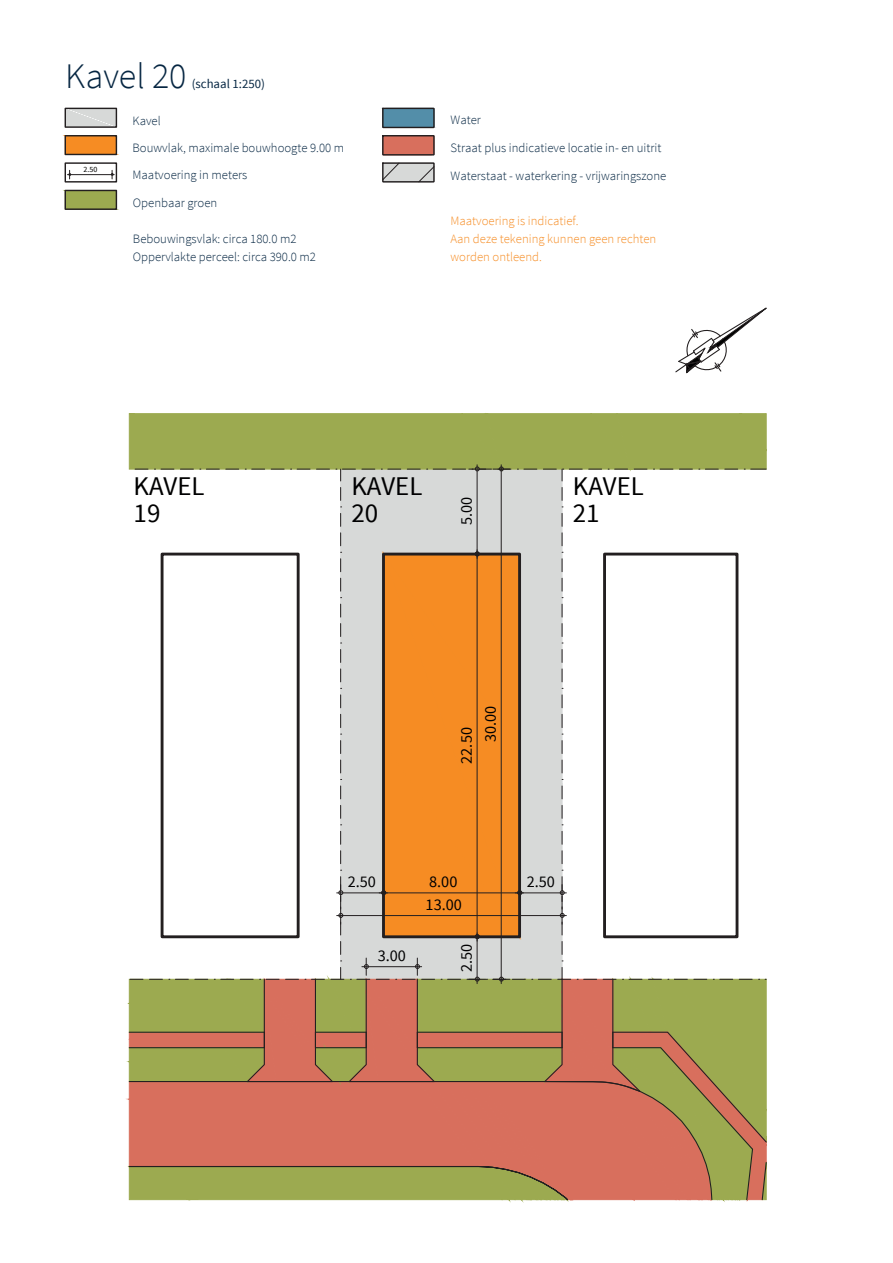
<style>
.page{position:relative;width:893px;height:1263px;background:#fff}
.page>*{position:absolute;margin:0;border:0;box-sizing:border-box;transform-origin:0 0}
.t1{font:300 36px "Source Sans Pro";color:#062642}
.t2{font:27px "Source Sans Pro";color:#000001}
.t3{font:16.2px "Source Sans Pro";color:#000001}
.t4{font:300 12.75px/27.3px "Source Sans Pro";color:#062642}
.t5{font:300 12.75px/18px "Source Sans Pro";color:#f68c23}
.t6{font:12.75px "Source Sans Pro";color:#062642}
.t7{font:7.95px "Source Sans Pro";color:#000001}
</style>
<div class="page">
<div style="left:340px;top:481px;width:223px;height:396px;background:#d7d9d8"></div>
<div style="left:386px;top:749px;width:131px;height:128px;background:#f68c23"></div>
<hr style="left:501px;top:469px;width:1px;height:510px;background:#231f20">
<hr style="left:477px;top:554px;width:1px;height:382px;background:#231f20">
<hr style="left:477px;top:469px;width:1px;height:85px;background:#231f20">
<div style="left:383px;top:550px;width:137px;height:199px;background:#f68c23"></div>
<div style="left:161px;top:553px;width:139px;height:385px;border:3px solid #231f20"></div>
<div style="left:603px;top:553px;width:135px;height:385px;border:3px solid #231f20"></div>
<div style="left:382px;top:553px;width:139px;height:385px;border:3px solid #231f20"></div>
<svg style="left:562px;top:487px;width:1px;height:13px"></svg>
<svg style="left:562px;top:513px;width:1px;height:13px"></svg>
<svg style="left:562px;top:533px;width:1px;height:13px"></svg>
<svg style="left:562px;top:559px;width:1px;height:13px"></svg>
<svg style="left:562px;top:578px;width:1px;height:13px"></svg>
<svg style="left:562px;top:604px;width:1px;height:13px"></svg>
<svg style="left:562px;top:623px;width:1px;height:13px"></svg>
<svg style="left:562px;top:643px;width:1px;height:19px"></svg>
<svg style="left:562px;top:669px;width:1px;height:13px"></svg>
<svg style="left:562px;top:695px;width:1px;height:13px"></svg>
<svg style="left:562px;top:714px;width:1px;height:14px"></svg>
<svg style="left:562px;top:734px;width:1px;height:19px"></svg>
<svg style="left:562px;top:760px;width:1px;height:13px"></svg>
<svg style="left:562px;top:786px;width:1px;height:13px"></svg>
<svg style="left:562px;top:805px;width:1px;height:13px"></svg>
<svg style="left:562px;top:831px;width:1px;height:13px"></svg>
<svg style="left:562px;top:851px;width:1px;height:13px"></svg>
<svg style="left:129px;top:413px;width:638px;height:68px;background:#a8b46a"></svg>
<svg style="left:340px;top:487px;width:1px;height:13px"></svg>
<svg style="left:340px;top:513px;width:1px;height:13px"></svg>
<svg style="left:340px;top:533px;width:1px;height:13px"></svg>
<svg style="left:340px;top:559px;width:1px;height:13px"></svg>
<svg style="left:340px;top:578px;width:1px;height:13px"></svg>
<svg style="left:340px;top:604px;width:1px;height:13px"></svg>
<svg style="left:340px;top:623px;width:1px;height:13px"></svg>
<svg style="left:340px;top:643px;width:2px;height:19px"></svg>
<svg style="left:340px;top:669px;width:1px;height:13px"></svg>
<svg style="left:340px;top:695px;width:1px;height:13px"></svg>
<svg style="left:340px;top:714px;width:1px;height:14px"></svg>
<svg style="left:340px;top:734px;width:2px;height:19px"></svg>
<svg style="left:340px;top:760px;width:1px;height:13px"></svg>
<svg style="left:340px;top:786px;width:1px;height:13px"></svg>
<svg style="left:340px;top:805px;width:1px;height:13px"></svg>
<svg style="left:340px;top:831px;width:1px;height:13px"></svg>
<svg style="left:340px;top:851px;width:1px;height:13px"></svg>
<svg style="left:126px;top:877px;width:641px;height:326px"></svg>
<svg style="left:675px;top:307px;width:92px;height:66px"></svg>
<svg style="left:67px;top:110px;width:48px;height:16px"></svg>
<svg style="left:67px;top:137px;width:48px;height:16px"></svg>
<svg style="left:67px;top:192px;width:48px;height:16px"></svg>
<div style="left:65px;top:190px;width:52px;height:20px;border:1px solid #231f20"></div>
<div style="left:65px;top:108px;width:52px;height:20px;border:1px solid #231f20"></div>
<div style="left:65px;top:162px;width:52px;height:21px;border:1px solid #231f20"></div>
<div style="left:65px;top:135px;width:52px;height:20px;border:1px solid #231f20"></div>
<hr style="left:67px;top:174px;width:45px;height:1px;background:#231f20">
<svg style="left:69px;top:170px;width:2px;height:9px"></svg>
<svg style="left:111px;top:170px;width:3px;height:9px"></svg>
<svg style="left:381px;top:107px;width:54px;height:49px;background:#968689"></svg>
<svg style="left:382px;top:162px;width:53px;height:21px"></svg>
<h1 class="t1" style="left:65px;top:54px;width:123px">Kavel 20</h1>
<p class="t6" style="left:192px;top:76px;width:75px">(schaal 1:250)</p>
<p class="t7" style="left:84px;top:164px;width:15px">2.50</p>
<p class="t4" style="left:133px;top:107px;width:30px">Kavel</p>
<p class="t4" style="left:133px;top:134px;width:213px">Bouwvlak, maximale bouwhoogte 9.00 m<br>Maatvoering in meters</p>
<p class="t4" style="left:133px;top:189px;width:86px">Openbaar groen</p>
<p class="t4" style="left:133px;top:229px;width:184px;line-height:18px">Bebouwingsvlak: circa 180.0 m2<br>Oppervlakte perceel: circa 390.0 m2</p>
<p class="t4" style="left:450px;top:106px;width:212px">Water<br>Straat plus indicatieve locatie in- en uitrit</p>
<p class="t4" style="left:450px;top:162px;width:217px">Waterstaat - waterkering - vrijwaringszone</p>
<p class="t5" style="left:450px;top:211px;width:207px">Maatvoering is indicatief.<br>Aan deze tekening kunnen geen rechten worden ontleend.</p>
<h2 class="t2" style="left:134px;top:469px;width:72px">KAVEL</h2>
<h2 class="t2" style="left:351px;top:469px;width:72px">KAVEL</h2>
<h2 class="t2" style="left:573px;top:469px;width:72px">KAVEL</h2>
<h2 class="t2" style="left:134px;top:496px;width:28px">19</h2>
<h2 class="t2" style="left:351px;top:496px;width:28px">20</h2>
<h2 class="t2" style="left:573px;top:496px;width:28px">21</h2>
<p class="t3" style="left:456px;top:525px;width:30px;rotate:-90deg">5.00</p>
<p class="t3" style="left:456px;top:764px;width:38px;rotate:-90deg">22.50</p>
<p class="t3" style="left:480px;top:742px;width:38px;rotate:-90deg">30.00</p>
<p class="t3" style="left:348px;top:872px;width:30px">2.50</p>
<p class="t3" style="left:429px;top:872px;width:30px">8.00</p>
<p class="t3" style="left:378px;top:946px;width:30px">3.00</p>
<p class="t3" style="left:426px;top:895px;width:38px">13.00</p>
<p class="t3" style="left:456px;top:972px;width:30px;rotate:-90deg">2.50</p>
<p class="t3" style="left:527px;top:872px;width:30px">2.50</p>
</div>
